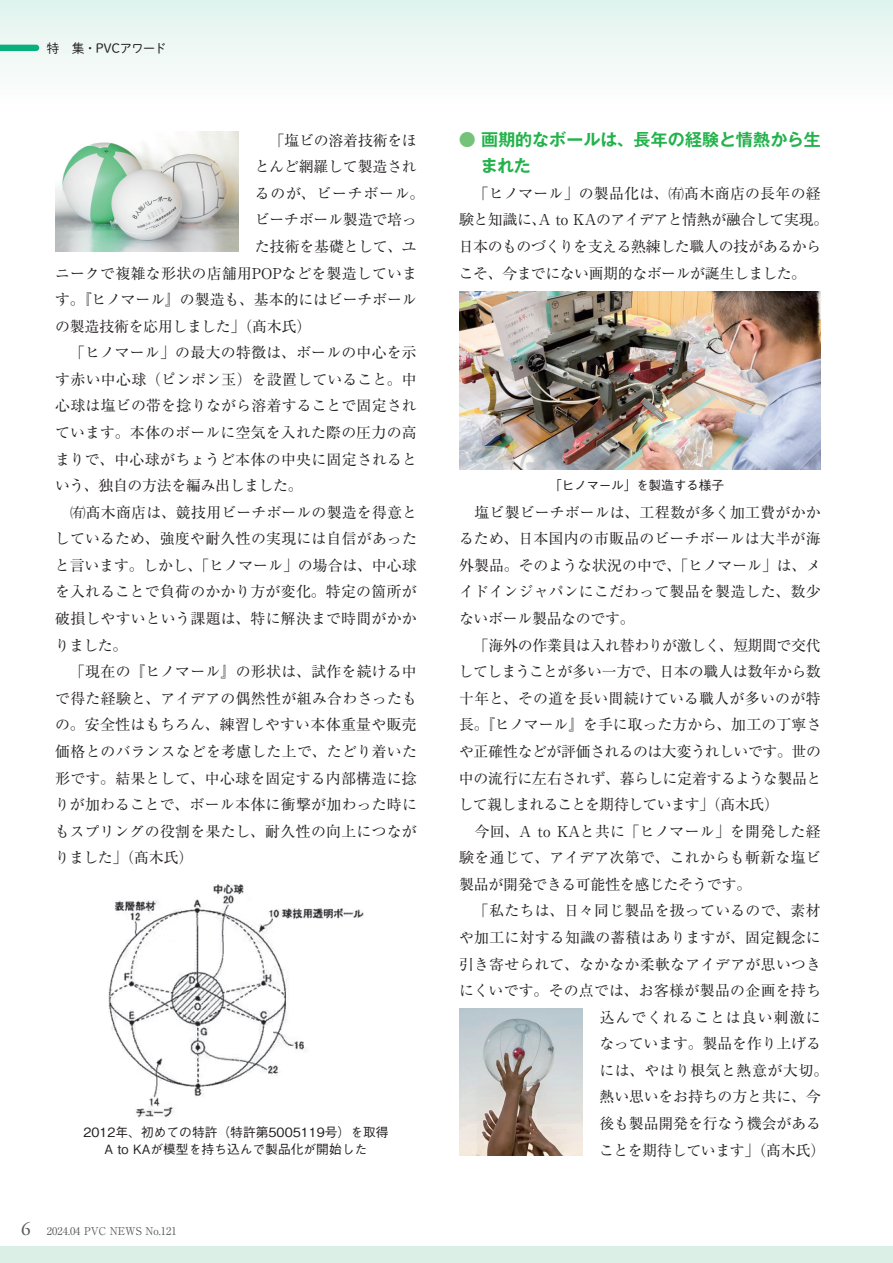
<style>
.page{position:relative;width:893px;height:1263px;background:#fff}
.page>*{position:absolute;margin:0;border:0;box-sizing:border-box;transform-origin:0 0}
.本文タイトルのコピー{font:700 16.95px/26.5px "Gothic MB101 Pr 6 De";color:#23b24b}
.本文{font:14.85px/26.5px "Ryumin Pr 6";color:#231f20;text-align:justify}
.本文-2{font:14.85px/26.5px "Ryumin Pr 6";letter-spacing:-.025em;color:#231f20}
.本文-3{font:14.85px "Ryumin Pr 6";letter-spacing:.02em;color:#231f20}
.本文-4{font:14.85px "Ryumin Pr 6";letter-spacing:-.02em;color:#231f20}
.本文-5{font:14.85px "Ryumin Pr 6";letter-spacing:.03em;color:#231f20}
.本文-6{font:14.85px "Ryumin Pr 6";letter-spacing:.075em;color:#231f20}
.本文-7{font:14.85px "Ryumin Pr 6";letter-spacing:.055em;color:#231f20}
.キャプション{font:500 12.75px "Gothic BBB Pr 6";color:#231f20}
.キャプション-2{font:500 12.75px "Gothic BBB Pr 6";letter-spacing:-.025em;color:#231f20}
.t1{font:12.75px "Shuei M Go Std L";letter-spacing:-.065em;color:#231f20}
.t2{font:10.65px "Ryumin Pro";color:#57585a}
.s1{font-family:"Adobe Garamond Pro";font-size:19.2px}
.s2{color:#74c379}
</style>
<div class="page">
<div style="left:0;top:0;width:893px;height:105px;background:linear-gradient(to bottom,#dff3ec,#fffefe)"></div>
<div style="left:0;top:1246px;width:893px;height:17px;background:#dcefe6"></div>
<div style="left:0;top:45px;width:36px;height:6px;background:#09af7c"></div>
<img style="left:55px;top:132px;width:183px;height:120px">
<img style="left:108px;top:885px;width:256px;height:232px">
<img style="left:459px;top:291px;width:362px;height:179px">
<img style="left:459px;top:1008px;width:124px;height:147px">
<p class="t1" style="left:47px;top:39px;width:121px">特　集・PVCアワード</p>
<p class="本文" style="left:255px;top:126px;width:163px">　「塩ビの溶着技術をほ</p>
<p class="本文" style="left:255px;top:153px;width:163px">とんど網羅して製造され</p>
<p class="本文-7" style="left:255px;top:182px;width:171px">るのが、ビーチボール。</p>
<p class="本文" style="left:255px;top:206px;width:164px">ビーチボール製造で培っ</p>
<p class="本文" style="left:255px;top:232px;width:163px">た技術を基礎として、ユ</p>
<p class="本文" style="left:55px;top:259px;width:363px">ニークで複雑な形状の店舗用POPなどを製造していま</p>
<p class="本文" style="left:55px;top:285px;width:363px">す。『ヒノマール』の製造も、基本的にはビーチボール</p>
<p class="本文" style="left:55px;top:312px;width:258px">の製造技術を応用しました」（髙木氏）</p>
<p class="本文" style="left:55px;top:339px;width:363px">　「ヒノマール」の最大の特徴は、ボールの中心を示す赤い中心球（ピンポン玉）を設置していること。中心球は塩ビの帯を捻りながら溶着することで固定されています。本体のボールに空気を入れた際の圧力の高まりで、中心球がちょうど本体の中央に固定されるという、独自の方法を編み出しました。</p>
<p class="本文" style="left:55px;top:498px;width:364px">　㈲髙木商店は、競技用ビーチボールの製造を得意としているため、強度や耐久性の実現には自信があったと言います。しかし、「ヒノマール」の場合は、中心球を入れることで負荷のかかり方が変化。特定の箇所が破損しやすいという課題は、特に解決まで時間がかかりました。</p>
<p class="本文" style="left:55px;top:658px;width:364px">　「現在の『ヒノマール』の形状は、試作を続ける中で得た経験と、アイデアの偶然性が組み合わさったもの。安全性はもちろん、練習しやすい本体重量や販売価格とのバランスなどを考慮した上で、たどり着いた形です。結果として、中心球を固定する内部構造に捻りが加わることで、ボール本体に衝撃が加わった時にもスプリングの役割を果たし、耐久性の向上につながりました」（髙木氏）</p>
<p class="キャプション" style="left:83px;top:1122px;width:307px">2012年、初めての特許（特許第5005119号）を取得</p>
<p class="キャプション" style="left:105px;top:1139px;width:264px">A to KAが模型を持ち込んで製品化が開始した</p>
<p class="t2" style="left:21px;top:1223px;width:157px"><span class="s1">6</span> 2024.04 PVC NEWS No.121</p>
<p class="本文タイトルのコピー" style="left:481px;top:125px;width:342px;text-indent:-22px"><span class="s2">●</span> 画期的なボールは、長年の経験と情熱から生まれた</p>
<p class="本文-2" style="left:459px;top:179px;width:371px">　「ヒノマール」の製品化は、㈲髙木商店の長年の経験と知識に、A to KAのアイデアと情熱が融合して実現。日本のものづくりを支える熟練した職人の技があるからこそ、今までにない画期的なボールが誕生しました。</p>
<p class="キャプション-2" style="left:549px;top:475px;width:176px">「ヒノマール」を製造する様子</p>
<p class="本文" style="left:459px;top:498px;width:364px">　塩ビ製ビーチボールは、工程数が多く加工費がかかるため、日本国内の市販品のビーチボールは大半が海外製品。そのような状況の中で、「ヒノマール」は、メイドインジャパンにこだわって製品を製造した、数少ないボール製品なのです。</p>
<p class="本文" style="left:459px;top:631px;width:364px">　「海外の作業員は入れ替わりが激しく、短期間で交代してしまうことが多い一方で、日本の職人は数年から数十年と、その道を長い間続けている職人が多いのが特長。『ヒノマール』を手に取った方から、加工の丁寧さや正確性などが評価されるのは大変うれしいです。世の中の流行に左右されず、暮らしに定着するような製品として親しまれることを期待しています」（髙木氏）</p>
<p class="本文" style="left:459px;top:817px;width:363px">　今回、A to KAと共に「ヒノマール」を開発した経験を通じて、アイデア次第で、これからも斬新な塩ビ製品が開発できる可能性を感じたそうです。</p>
<p class="本文" style="left:459px;top:897px;width:363px">　「私たちは、日々同じ製品を扱っているので、素材</p>
<p class="本文" style="left:459px;top:923px;width:363px">や加工に対する知識の蓄積はありますが、固定観念に</p>
<p class="本文" style="left:459px;top:950px;width:363px">引き寄せられて、なかなか柔軟なアイデアが思いつき</p>
<p class="本文-3" style="left:459px;top:979px;width:363px">にくいです。その点では、お客様が製品の企画を持ち</p>
<p class="本文-6" style="left:599px;top:1005px;width:223px">込んでくれることは良い刺激に</p>
<p class="本文" style="left:599px;top:1030px;width:223px">なっています。製品を作り上げる</p>
<p class="本文-5" style="left:599px;top:1059px;width:230px">には、やはり根気と熱意が大切。</p>
<p class="本文" style="left:599px;top:1083px;width:223px">熱い思いをお持ちの方と共に、今</p>
<p class="本文" style="left:599px;top:1109px;width:223px">後も製品開発を行なう機会がある</p>
<p class="本文-4" style="left:599px;top:1138px;width:228px">ことを期待しています」（髙木氏）</p>
</div>
